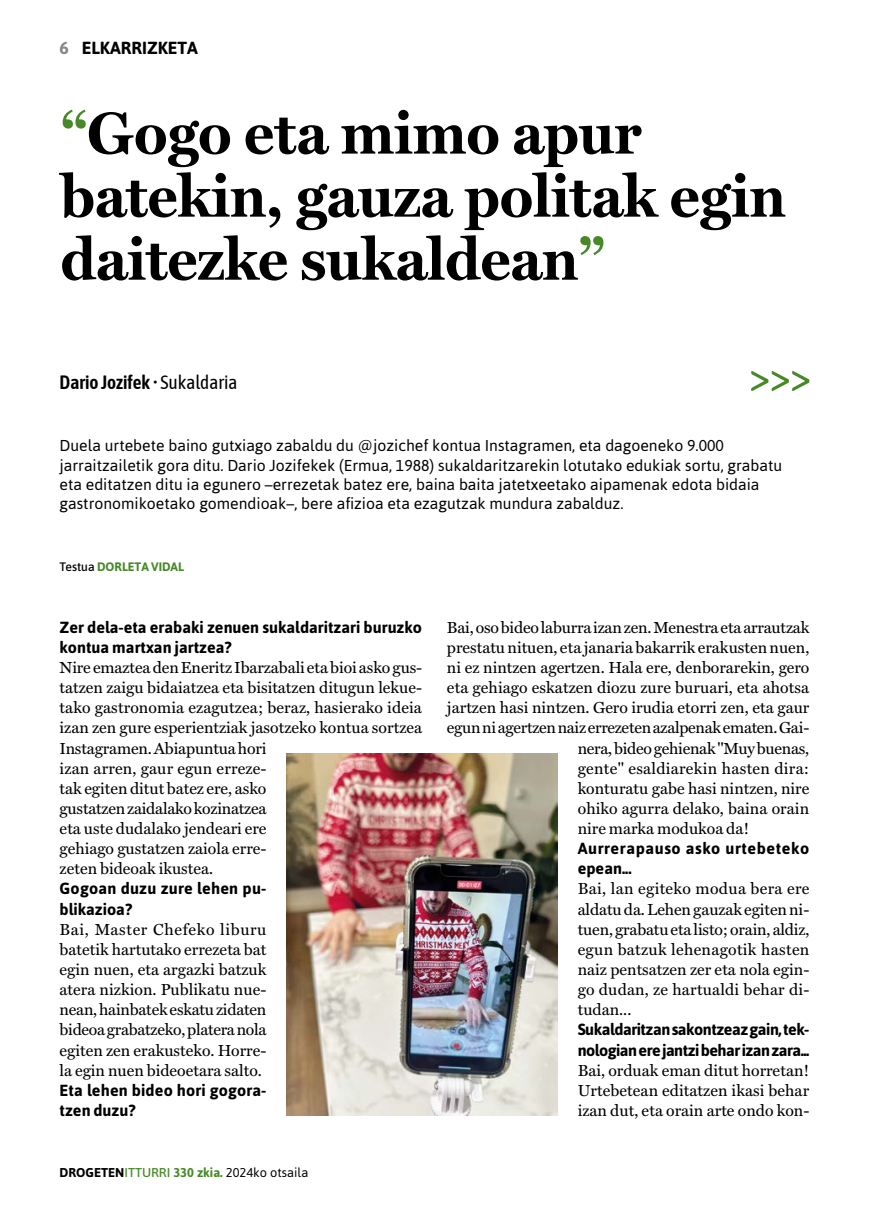
<style>
.page{position:relative;width:869px;height:1216px;background:#fff}
.page>*{position:absolute;margin:0;border:0;box-sizing:border-box;transform-origin:0 0}
.t1{font:700 59.5px/63px "Miller Text";letter-spacing:-.01em;color:#000}
.t2{font:600 19.25px "Asap Condensed";color:#000}
.t3{font:700 17.5px "Asap";color:#000}
.t4{font:16.1px/20.1px "Miller Text Roman";color:#000;text-align:justify}
.t5{font:700 16.1px/20.1px "Asap";color:#000}
.t6{font:700 16.1px/20.1px "Asap";letter-spacing:-.03em;color:#000}
.t7{font:16.1px "Miller Text Roman";letter-spacing:-.02em;color:#000}
.t8{font:700 16.1px/20.1px "Asap";letter-spacing:.035em;color:#000}
.t9{font:16.1px "Miller Text Roman";letter-spacing:.02em;color:#000}
.t10{font:15.75px/19.2px "Asap";color:#000}
.t11{font:12.78px "Asap";color:#000}
.t12{font:700 12.25px "Asap";color:#478928}
.s1{color:#878787}
.s2{color:#478928}
.s3{font-weight:400}
.s4{font-weight:500;color:#000}
.s5{font-weight:700}
.s6{font-weight:500;color:#478928}
.s7{font-weight:700;color:#478928}
</style>
<div class="page">
<svg style="left:751px;top:371px;width:58px;height:20px"></svg>
<img style="left:286px;top:753px;width:271px;height:362px">
<p class="t3" style="left:60px;top:38px;width:140px"><span class="s1">6</span> ELKARRIZKETA</p>
<h1 class="t1" style="left:60px;top:101px;width:727px"><span class="s2">“</span>Gogo eta mimo apur batekin, gauza politak egin daitezke sukaldean<span class="s2">”</span></h1>
<p class="t2" style="left:60px;top:368px;width:179px">Dario Jozifek <span class="s3">• Sukaldaria</span></p>
<p class="t10" style="left:60px;top:436px;width:723px">Duela urtebete baino gutxiago zabaldu du @jozichef kontua Instagramen, eta dagoeneko 9.000 jarraitzailetik gora ditu. Dario Jozifekek (Ermua, 1988) sukaldaritzarekin lotutako edukiak sortu, grabatu eta editatzen ditu ia egunero –errezetak batez ere, baina baita jatetxeetako aipamenak edota bidaia gastronomikoetako gomendioak–, bere afizioa eta ezagutzak mundura zabalduz.</p>
<p class="t12" style="left:60px;top:559px;width:126px"><span class="s4">Testua</span> DORLETA VIDAL</p>
<p class="t5" style="left:60px;top:617px;width:364px">Zer dela-eta erabaki zenuen sukaldaritzari buruzko kontua martxan jartzea?</p>
<p class="t4" style="left:60px;top:657px;width:364px;text-align:left">Nire emaztea den Eneritz Ibarzabali eta bioi asko gus&shy;tatzen zaigu bidaiatzea eta bisitatzen ditugun lekue&shy;tako gastronomia ezagutzea; beraz, hasierako ideia izan zen gure esperientziak jasotzeko kontua sortzea Instagramen. Abiapuntua hori<br>izan arren, gaur egun erreze-<br>tak egiten ditut batez ere, asko<br>gustatzen zaidalako kozinatzea<br>eta uste dudalako jendeari ere<br>gehiago gustatzen zaiola erre-<br>zeten bideoak ikustea.</p>
<p class="t5" style="left:60px;top:878px;width:208px">Gogoan duzu zure lehen pu&shy;blikazioa?</p>
<p class="t4" style="left:60px;top:919px;width:208px">Bai, Master Chefeko liburu batetik hartutako errezeta bat egin nuen, eta argazki batzuk atera nizkion. Publikatu nue&shy;nean, hainbatek eskatu zidaten bideoa grabatzeko, platera nola egiten zen erakusteko. Horre&shy;la egin nuen bideoetara salto.</p>
<p class="t5" style="left:60px;top:1079px;width:208px">Eta lehen bideo hori gogora&shy;tzen duzu?</p>
<p class="t11" style="left:60px;top:1164px;width:250px"><span class="s5">DROGETEN</span><span class="s6">ITTURRI</span> <span class="s7">330 zkia.</span> 2024ko otsaila</p>
<p class="t4" style="left:446px;top:617px;width:364px">Bai, oso bideo laburra izan zen. Menestra eta arrautzak</p>
<p class="t4" style="left:446px;top:637px;width:364px">prestatu nituen, eta janaria bakarrik erakusten nuen,</p>
<p class="t4" style="left:446px;top:657px;width:364px">ni ez nintzen agertzen. Hala ere, denborarekin, gero</p>
<p class="t4" style="left:446px;top:677px;width:363px">eta gehiago eskatzen diozu zure buruari, eta ahotsa</p>
<p class="t4" style="left:446px;top:697px;width:364px">jartzen hasi nintzen. Gero irudia etorri zen, eta gaur</p>
<p class="t7" style="left:446px;top:718px;width:364px">egun ni agertzen naiz errezeten azalpenak ematen. Gai-</p>
<p class="t4" style="left:577px;top:737px;width:233px">nera, bideo gehienak "Muy buenas,</p>
<p class="t9" style="left:577px;top:758px;width:233px">gente" esaldiarekin hasten dira:</p>
<p class="t4" style="left:577px;top:778px;width:233px">konturatu gabe hasi nintzen, nire</p>
<p class="t4" style="left:577px;top:798px;width:233px">ohiko agurra delako, baina orain</p>
<p class="t4" style="left:577px;top:818px;width:173px">nire marka modukoa da!</p>
<p class="t8" style="left:577px;top:838px;width:233px">Aurrerapauso asko urtebeteko epean...</p>
<p class="t4" style="left:577px;top:878px;width:233px">Bai, lan egiteko modua bera ere aldatu da. Lehen gauzak egiten ni&shy;tuen, grabatu eta listo; orain, aldiz, egun batzuk lehenagotik hasten naiz pentsatzen zer eta nola egin&shy;go dudan, ze hartualdi behar di&shy;tudan...</p>
<p class="t6" style="left:577px;top:1019px;width:233px">Sukaldaritzan sakontzeaz gain, tek&shy;nologian ere jantzi behar izan zara...</p>
<p class="t4" style="left:577px;top:1059px;width:233px">Bai, orduak eman ditut horretan!<br>Urtebetean editatzen ikasi behar izan dut, eta orain arte ondo kon-</p>
</div>
